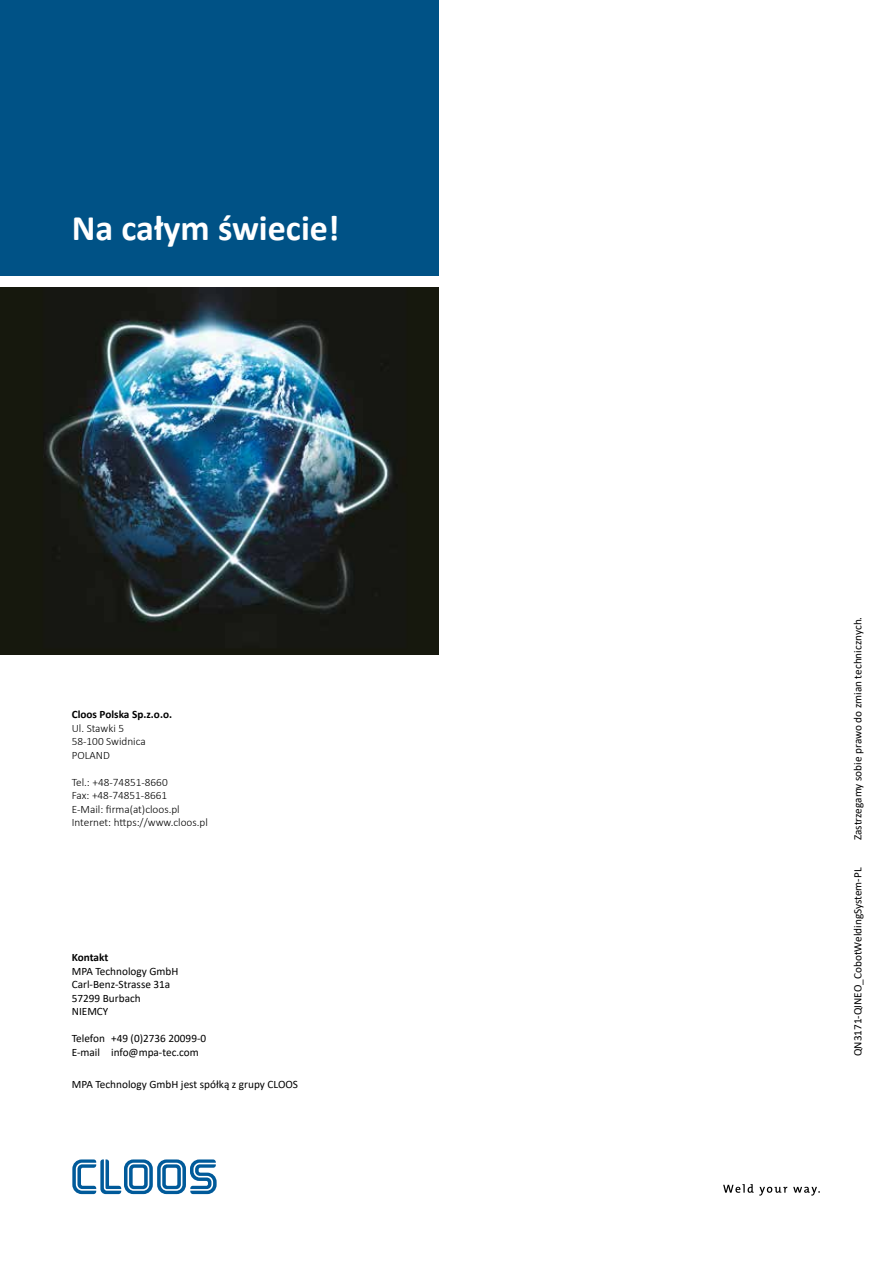
<style>
.page{position:relative;width:893px;height:1263px;background:#fff}
.page>*{position:absolute;margin:0;border:0;box-sizing:border-box;transform-origin:0 0}
.t1{font:700 36px "Calibri";color:#fff}
.t2{font:11.25px/13.5px "Calibri";color:#000}
.t3{font:300 11.25px/13.5px "Calibri";color:#000}
.t4{font:700 11.25px "Calibri";color:#000}
</style>
<div class="page">
<img style="left:0;top:287px;width:438px;height:367px">
<div style="left:0;top:0;width:438px;height:276px;background:#005286"></div>
<svg style="left:72px;top:1159px;width:145px;height:35px"></svg>
<svg style="left:723px;top:1184px;width:64px;height:11px"></svg>
<svg style="left:793px;top:1187px;width:27px;height:8px"></svg>
<h1 class="t1" style="left:72px;top:203px;width:269px">Na całym świecie!</h1>
<p class="t4" style="left:72px;top:707px;width:102px">Cloos Polska Sp.z.o.o.</p>
<p class="t3" style="left:72px;top:721px;width:75px">Ul. Stawki 5<br>58-100 Swidnica<br>POLAND</p>
<p class="t3" style="left:72px;top:775px;width:138px">Tel.: +48-74851-8660<br>Fax: +48-74851-8661<br>E-Mail: firma(at)cloos.pl<br>Internet: https://www.cloos.pl</p>
<p class="t4" style="left:72px;top:950px;width:38px">Kontakt</p>
<p class="t2" style="left:72px;top:964px;width:108px">MPA Technology GmbH<br>Carl-Benz-Strasse 31a<br>57299 Burbach<br>NIEMCY</p>
<p class="t2" style="left:72px;top:1032px;width:136px">Telefon +49 (0)2736 20099-0<br>E-mail info@mpa-tec.com</p>
<p class="t2" style="left:72px;top:1077px;width:228px">MPA Technology GmbH jest spółką z grupy CLOOS</p>
<p class="t2" style="left:851px;top:840px;width:225px;rotate:-90deg">Zastrzegamy sobie prawo do zmian technicznych.</p>
<p class="t2" style="left:851px;top:1056px;width:190px;rotate:-90deg">QN3171-QINEO_CobotWeldingSystem-PL</p>
</div>
